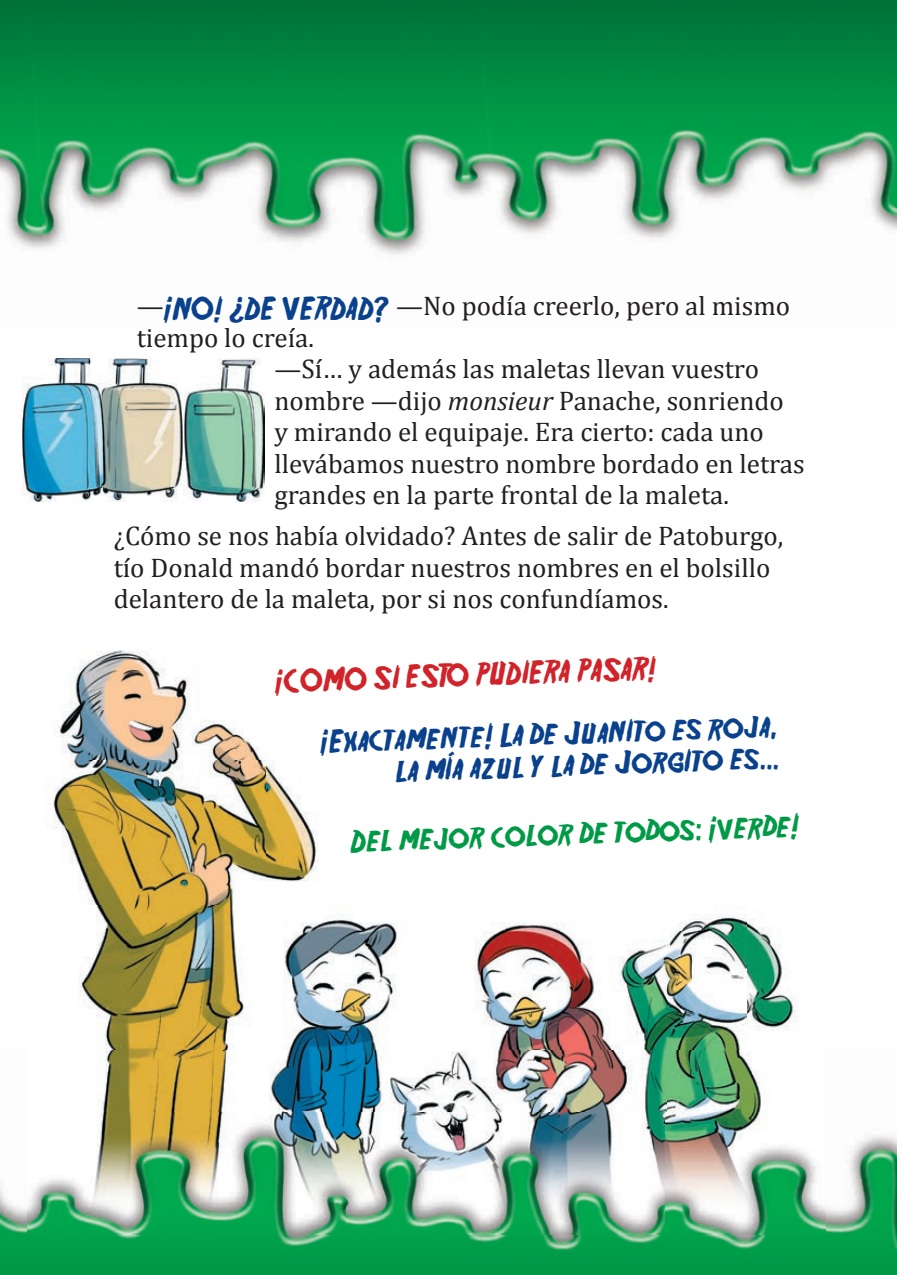
<style>
.page{position:relative;width:897px;height:1275px;background:#fff}
.page>*{position:absolute;margin:0;border:0;box-sizing:border-box;transform-origin:0 0}
.t1{font:29.25px/31.5px "Friday 13";color:#09418d;text-align:right}
.t2{font:29.25px "Friday 13";color:#009a47}
.t3{font:29.25px "Friday 13";color:#d1232a}
.t4{font:27px/31.5px "Cambria";color:#231f20}
.s1{font-family:"Friday 13";font-size:29.25px;color:#09418d}
.s2{font-style:italic}
</style>
<div class="page">
<img style="left:53px;top:650px;width:764px;height:528px">
<img style="left:22px;top:358px;width:242px;height:143px">
<img style="left:0;top:1178px;width:897px;height:97px">
<img style="left:826px;top:1135px;width:71px;height:44px">
<img style="left:0;top:1178px;width:28px;height:1px">
<img style="left:501px;top:0;width:396px;height:240px">
<img style="left:50px;top:0;width:451px;height:255px">
<img style="left:0;top:0;width:50px;height:248px">
<p class="t4" style="left:137px;top:290px;width:655px">—<span class="s1">¡NO! ¿DE VERDAD?</span> —No podía creerlo, pero al mismo</p>
<p class="t4" style="left:137px;top:321px;width:179px">tiempo lo creía.</p>
<p class="t4" style="left:274px;top:353px;width:486px">—Sí… y además las maletas llevan vuestro</p>
<p class="t4" style="left:274px;top:384px;width:511px">nombre —dijo <span class="s2">monsieur</span> Panache, sonriendo</p>
<p class="t4" style="left:274px;top:416px;width:491px">y mirando el equipaje. Era cierto: cada uno</p>
<p class="t4" style="left:274px;top:447px;width:532px">llevábamos nuestro nombre bordado en letras</p>
<p class="t4" style="left:274px;top:479px;width:456px">grandes en la parte frontal de la maleta.</p>
<p class="t4" style="left:114px;top:520px;width:671px">¿Cómo se nos había olvidado? Antes de salir de Patoburgo, tío Donald mandó bordar nuestros nombres en el bolsillo delantero de la maleta, por si nos confundíamos.</p>
<p class="t3" style="left:274px;top:664px;width:383px;rotate:-2deg">¡COMO SI ESTO PUDIERA PASAR!</p>
<p class="t1" style="left:319px;top:726px;width:459px;rotate:-2deg">¡Exactamente! La de Juanito es roja, la mía azul y la de Jorgito es...</p>
<p class="t2" style="left:350px;top:823px;width:450px;rotate:-2deg">Del mejor color de todos: ¡verde!</p>
</div>
